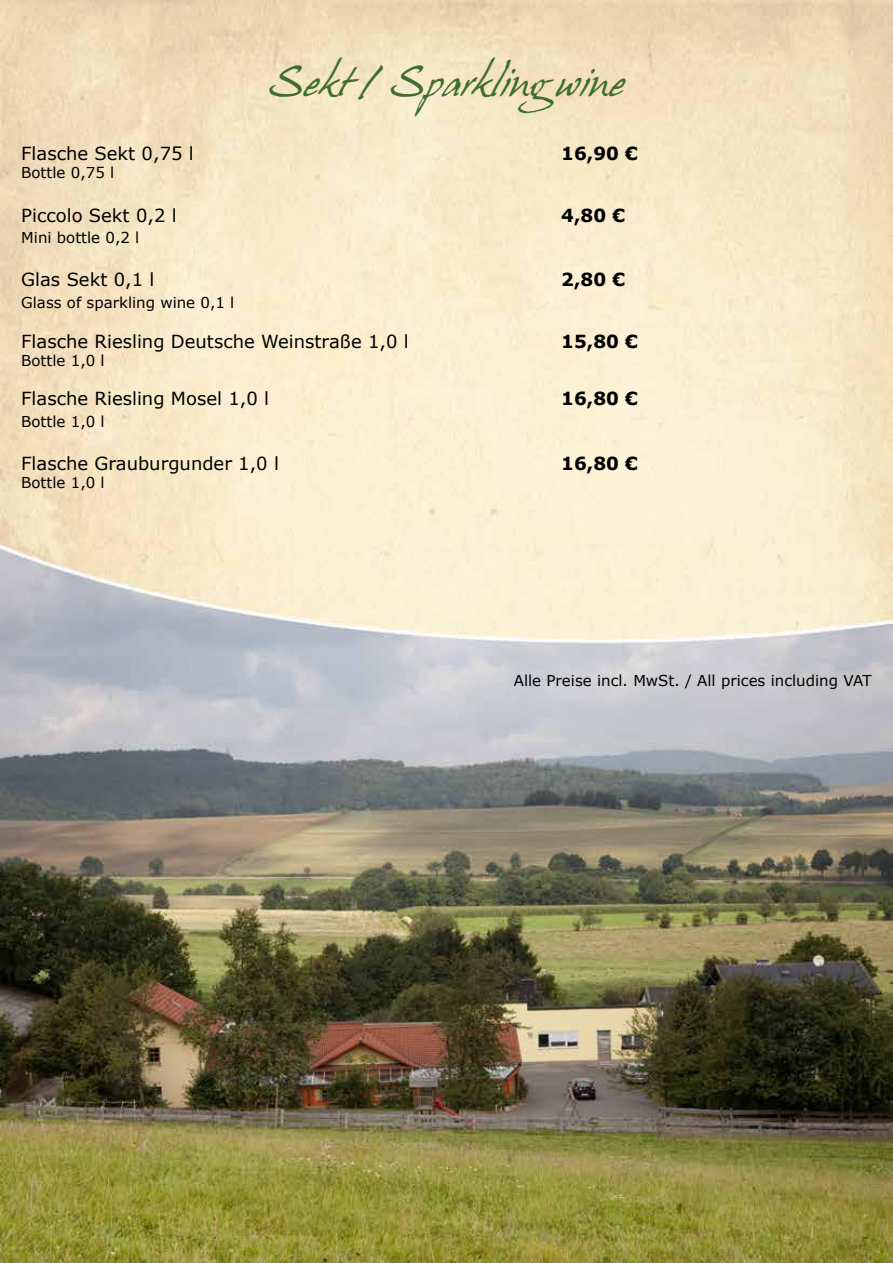
<style>
.page{position:relative;width:893px;height:1263px;background:#fff}
.page>*{position:absolute;margin:0;border:0;box-sizing:border-box;transform-origin:0 0}
.t1{font:36px "Hans Hand";color:#3e6d2d}
.t2{font:18px "Verdana";color:#000}
.t3{font:700 18px "Verdana";color:#000}
.t4{font:15px "Verdana";color:#000}
</style>
<div class="page">
<img style="left:0;top:0;width:893px;height:1263px">
<h1 class="t1" style="left:269px;top:62px;width:355px">Sekt / Sparklingwine</h1>
<p class="t2" style="left:21px;top:141px;width:174px">Flasche Sekt 0,75 l</p>
<p class="t3" style="left:561px;top:141px;width:78px">16,90 €</p>
<p class="t4" style="left:21px;top:163px;width:95px">Bottle 0,75 l</p>
<p class="t2" style="left:21px;top:203px;width:157px">Piccolo Sekt 0,2 l</p>
<p class="t3" style="left:561px;top:202px;width:65px">4,80 €</p>
<p class="t4" style="left:21px;top:227px;width:120px">Mini bottle 0,2 l</p>
<p class="t2" style="left:21px;top:267px;width:135px">Glas Sekt 0,1 l</p>
<p class="t3" style="left:561px;top:267px;width:65px">2,80 €</p>
<p class="t4" style="left:21px;top:292px;width:215px">Glass of sparkling wine 0,1 l</p>
<p class="t2" style="left:21px;top:329px;width:389px">Flasche Riesling Deutsche Weinstraße 1,0 l</p>
<p class="t3" style="left:561px;top:328px;width:78px">15,80 €</p>
<p class="t4" style="left:21px;top:350px;width:85px">Bottle 1,0 l</p>
<p class="t2" style="left:21px;top:386px;width:249px">Flasche Riesling Mosel 1,0 l</p>
<p class="t3" style="left:561px;top:386px;width:78px">16,80 €</p>
<p class="t4" style="left:21px;top:411px;width:85px">Bottle 1,0 l</p>
<p class="t2" style="left:21px;top:451px;width:259px">Flasche Grauburgunder 1,0 l</p>
<p class="t3" style="left:561px;top:451px;width:78px">16,80 €</p>
<p class="t4" style="left:21px;top:472px;width:85px">Bottle 1,0 l</p>
<p class="t4" style="left:514px;top:670px;width:359px">Alle Preise incl. MwSt. / All prices including VAT</p>
</div>
